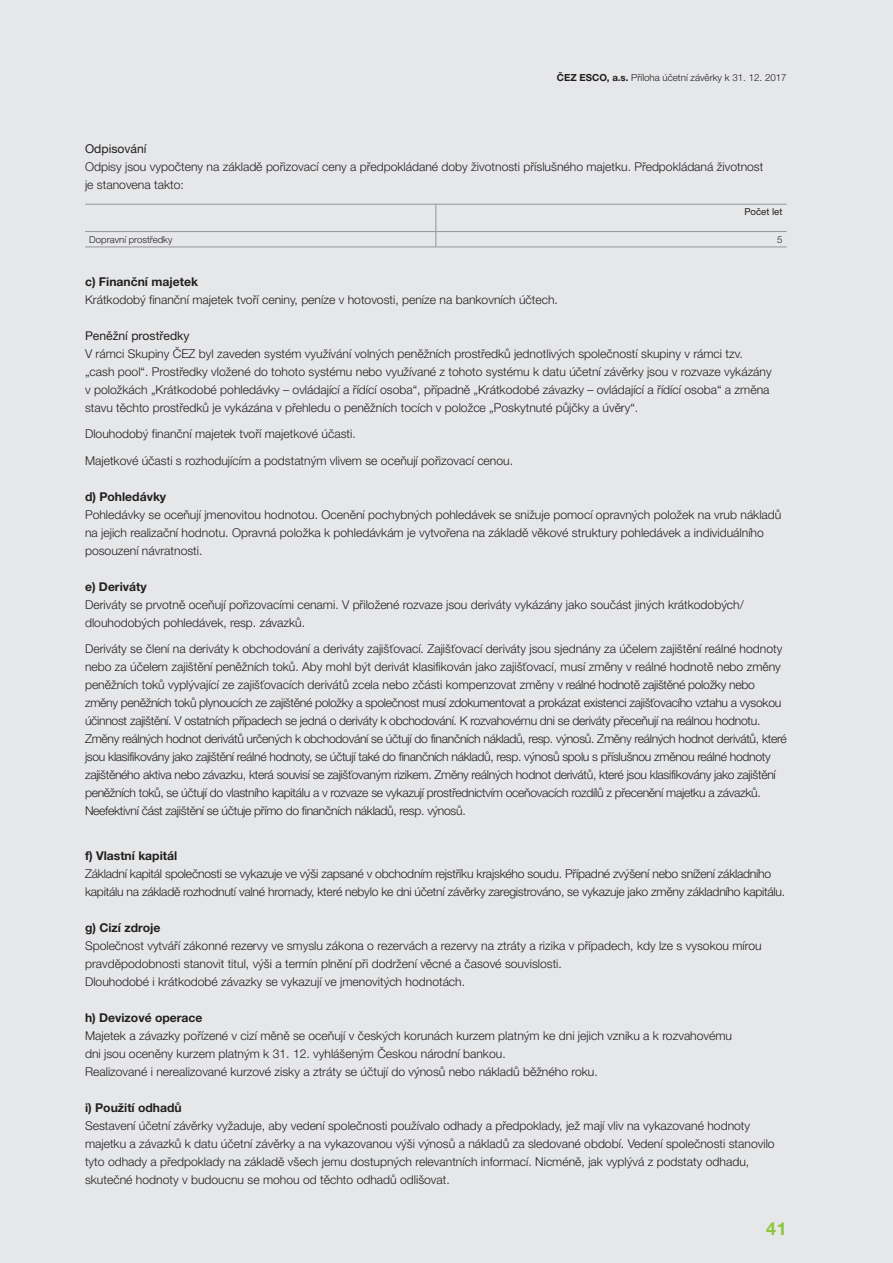
<style>
.page{position:relative;width:893px;height:1263px;background:#e6e7e9}
.page>*{position:absolute;margin:0;border:0;box-sizing:border-box;transform-origin:0 0}
.t1{font:700 18px "Helvetica Neue LT Pro";color:#8bc63e}
.text_fin_bez_odsazen{font:300 12.15px/18px "Helvetica Neue LT Pro";color:#231f20}
.text_fin_bez_odsazen-2{font:300 12.15px/18px "Helvetica Neue LT Pro";letter-spacing:-.025em;color:#231f20}
.text_fin_bez_odsazen-3{font:300 12.15px/18px "Helvetica Neue LT Pro";letter-spacing:-.02em;color:#231f20}
.titl_3{font:700 12.15px "Helvetica Neue LT Pro";color:#231f20}
.text_fin_bez_odsazen-4{font:12.15px "Helvetica Neue LT Pro";color:#231f20}
.zahlavi{font:300 9.75px "Helvetica Neue LT Pro";color:#231f20}
.tab{font:300 9.6px "Helvetica Neue LT Pro";color:#231f20}
.tab-2{font:9.6px "Helvetica Neue LT Pro";color:#231f20}
.s1{font-weight:700}
</style>
<div class="page">
<svg style="left:436px;top:205px;width:1px;height:41px"></svg>
<hr style="left:85px;top:246px;width:351px;height:1px;background:#939598">
<hr style="left:436px;top:246px;width:351px;height:1px;background:#939598">
<hr style="left:85px;top:204px;width:351px;height:1px;background:#939598">
<hr style="left:436px;top:204px;width:351px;height:1px;background:#939598">
<hr style="left:85px;top:231px;width:351px;height:1px;background:#939598">
<hr style="left:436px;top:231px;width:351px;height:1px;background:#939598">
<p class="zahlavi" style="left:557px;top:72px;width:231px"><span class="s1">ČEZ ESCO, a.s.</span> Příloha účetní závěrky k 31. 12. 2017</p>
<p class="text_fin_bez_odsazen-4" style="left:85px;top:142px;width:63px">Odpisování</p>
<p class="text_fin_bez_odsazen" style="left:85px;top:158px;width:680px">Odpisy jsou vypočteny na základě pořizovací ceny a předpokládané doby životnosti příslušného majetku. Předpokládaná životnost je stanovena takto:</p>
<p class="tab-2" style="left:744px;top:206px;width:40px">Počet let</p>
<p class="tab" style="left:89px;top:233px;width:85px">Dopravní prostředky</p>
<p class="tab" style="left:777px;top:233px;width:7px">5</p>
<p class="titl_3" style="left:85px;top:274px;width:114px">c) Finanční majetek</p>
<p class="text_fin_bez_odsazen" style="left:85px;top:290px;width:474px">Krátkodobý finanční majetek tvoří ceniny, peníze v hotovosti, peníze na bankovních účtech.</p>
<p class="text_fin_bez_odsazen-4" style="left:85px;top:328px;width:106px">Peněžní prostředky</p>
<p class="text_fin_bez_odsazen" style="left:85px;top:344px;width:688px">V rámci Skupiny ČEZ byl zaveden systém využívání volných peněžních prostředků jednotlivých společností skupiny v rámci tzv. „cash pool“. Prostředky vložené do tohoto systému nebo využívané z tohoto systému k datu účetní závěrky jsou v rozvaze vykázány v položkách „Krátkodobé pohledávky – ovládající a řídící osoba“, případně „Krátkodobé závazky – ovládající a řídící osoba“ a změna stavu těchto prostředků je vykázána v přehledu o peněžních tocích v položce „Poskytnuté půjčky a úvěry“.</p>
<p class="text_fin_bez_odsazen" style="left:85px;top:425px;width:272px">Dlouhodobý finanční majetek tvoří majetkové účasti.</p>
<p class="text_fin_bez_odsazen" style="left:85px;top:451px;width:430px">Majetkové účasti s rozhodujícím a podstatným vlivem se oceňují pořizovací cenou.</p>
<p class="titl_3" style="left:85px;top:489px;width:83px">d) Pohledávky</p>
<p class="text_fin_bez_odsazen" style="left:85px;top:505px;width:698px">Pohledávky se oceňují jmenovitou hodnotou. Ocenění pochybných pohledávek se snižuje pomocí opravných položek na vrub nákladů na jejich realizační hodnotu. Opravná položka k pohledávkám je vytvořena na základě věkové struktury pohledávek a individuálního posouzení návratnosti.</p>
<p class="titl_3" style="left:85px;top:579px;width:63px">e) Deriváty</p>
<p class="text_fin_bez_odsazen" style="left:85px;top:595px;width:660px">Deriváty se prvotně oceňují pořizovacími cenami. V přiložené rozvaze jsou deriváty vykázány jako součást jiných krátkodobých/ dlouhodobých pohledávek, resp. závazků.</p>
<p class="text_fin_bez_odsazen-2" style="left:85px;top:640px;width:703px">Deriváty se člení na deriváty k obchodování a deriváty zajišťovací. Zajišťovací deriváty jsou sjednány za účelem zajištění reálné hodnoty nebo za účelem zajištění peněžních toků. Aby mohl být derivát klasifikován jako zajišťovací, musí změny v reálné hodnotě nebo změny peněžních toků vyplývající ze zajišťovacích derivátů zcela nebo zčásti kompenzovat změny v reálné hodnotě zajištěné položky nebo změny peněžních toků plynoucích ze zajištěné položky a společnost musí zdokumentovat a prokázat existenci zajišťovacího vztahu a vysokou účinnost zajištění. V ostatních případech se jedná o deriváty k obchodování. K rozvahovému dni se deriváty přeceňují na reálnou hodnotu.<br>Změny reálných hodnot derivátů určených k obchodování se účtují do finančních nákladů, resp. výnosů. Změny reálných hodnot derivátů, které jsou klasifikovány jako zajištění reálné hodnoty, se účtují také do finančních nákladů, resp. výnosů spolu s příslušnou změnou reálné hodnoty zajištěného aktiva nebo závazku, která souvisí se zajišťovaným rizikem. Změny reálných hodnot derivátů, které jsou klasifikovány jako zajištění peněžních toků, se účtují do vlastního kapitálu a v rozvaze se vykazují prostřednictvím oceňovacích rozdílů z přecenění majetku a závazků.<br>Neefektivní část zajištění se účtuje přímo do finančních nákladů, resp. výnosů.</p>
<p class="titl_3" style="left:85px;top:848px;width:94px">f) Vlastní kapitál</p>
<p class="text_fin_bez_odsazen-3" style="left:85px;top:864px;width:702px">Základní kapitál společnosti se vykazuje ve výši zapsané v obchodním rejstříku krajského soudu. Případné zvýšení nebo snížení základního kapitálu na základě rozhodnutí valné hromady, které nebylo ke dni účetní závěrky zaregistrováno, se vykazuje jako změny základního kapitálu.</p>
<p class="titl_3" style="left:85px;top:920px;width:77px">g) Cizí zdroje</p>
<p class="text_fin_bez_odsazen" style="left:85px;top:936px;width:678px">Společnost vytváří zákonné rezervy ve smyslu zákona o rezervách a rezervy na ztráty a rizika v případech, kdy lze s vysokou mírou pravděpodobnosti stanovit titul, výši a termín plnění při dodržení věcné a časové souvislosti.</p>
<p class="text_fin_bez_odsazen" style="left:85px;top:972px;width:382px">Dlouhodobé i krátkodobé závazky se vykazují ve jmenovitých hodnotách.</p>
<p class="titl_3" style="left:85px;top:1010px;width:119px">h) Devizové operace</p>
<p class="text_fin_bez_odsazen" style="left:85px;top:1026px;width:649px">Majetek a závazky pořízené v cizí měně se oceňují v českých korunách kurzem platným ke dni jejich vzniku a k rozvahovému dni jsou oceněny kurzem platným k 31. 12. vyhlášeným Českou národní bankou.</p>
<p class="text_fin_bez_odsazen" style="left:85px;top:1062px;width:514px">Realizované i nerealizované kurzové zisky a ztráty se účtují do výnosů nebo nákladů běžného roku.</p>
<p class="titl_3" style="left:85px;top:1100px;width:98px">i) Použití odhadů</p>
<p class="text_fin_bez_odsazen" style="left:85px;top:1116px;width:691px">Sestavení účetní závěrky vyžaduje, aby vedení společnosti používalo odhady a předpoklady, jež mají vliv na vykazované hodnoty majetku a závazků k datu účetní závěrky a na vykazovanou výši výnosů a nákladů za sledované období. Vedení společnosti stanovilo tyto odhady a předpoklady na základě všech jemu dostupných relevantních informací. Nicméně, jak vyplývá z podstaty odhadu, skutečné hodnoty v budoucnu se mohou od těchto odhadů odlišovat.</p>
<h1 class="t1" style="left:766px;top:1218px;width:22px">41</h1>
</div>
